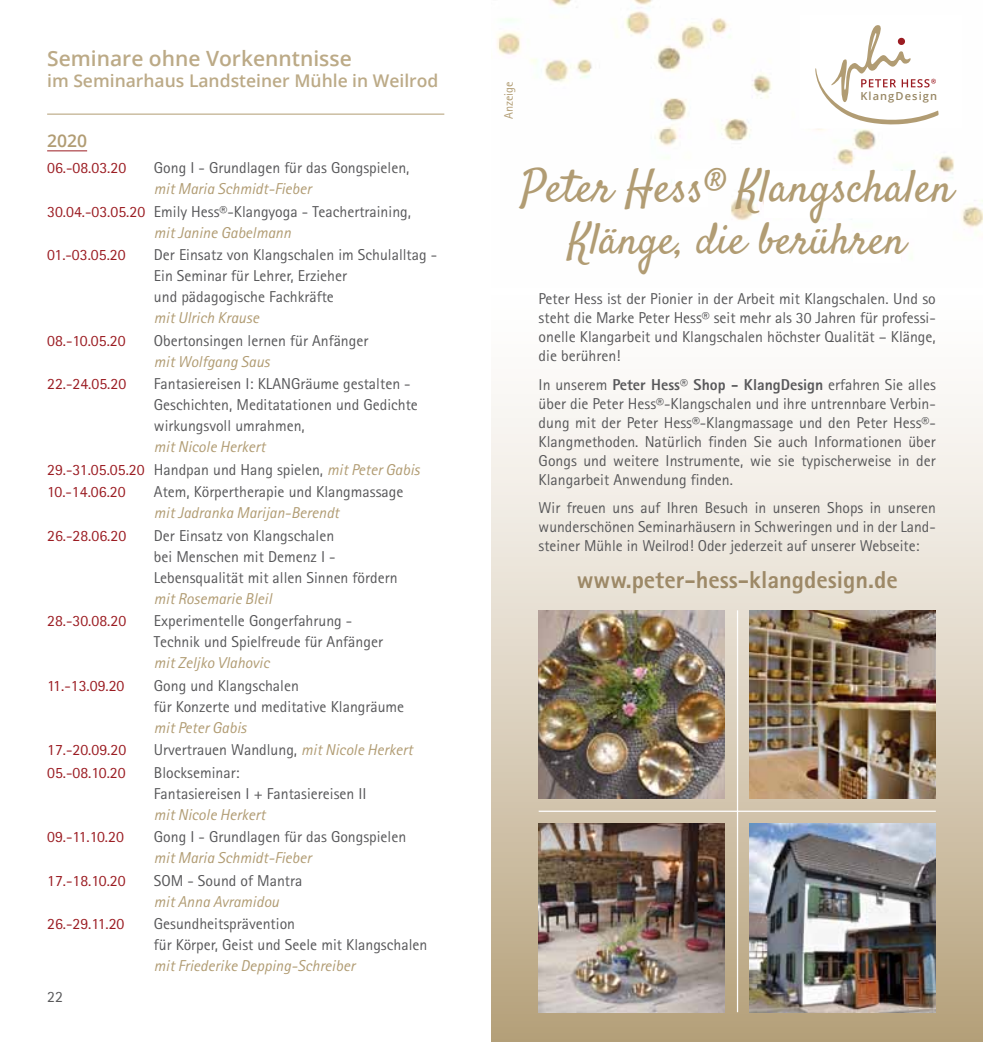
<style>
.page{position:relative;width:983px;height:1042px;background:#fff}
.page>*{position:absolute;margin:0;border:0;box-sizing:border-box;transform-origin:0 0}
.t1{font:45.5px "Satisfy";color:#b19c73}
.t2{font:43.75px "Satisfy";color:#b19c73}
.t3{font:800 24.5px "Rotis Sans Serif Std";color:#9d8967}
.t4{font:600 21px "Open Sans";color:#bcaa87}
.t5{font:600 17.5px "Open Sans";color:#bcaa87}
.t6{font:600 17.5px "Open Sans";color:#b19c73}
.t7{font:15.75px/21px "Rotis Sans Serif Std";color:#58585a}
.t8{font:italic 15.75px/22.6px "Rotis Sans Serif Std";color:#b19c73}
.t9{font:15.75px "Rotis Sans Serif Std";color:#9b1c22}
.t10{font:12.25px "Rotis Sans Serif Std";color:#b19c73}
.t11{font:600 11.03px "Open Sans";letter-spacing:.1em;color:#988764}
.s1{font-style:italic;color:#b19c73}
.s2{color:#9b1c22}
.s3{font-style:normal;color:#9b1c22}
.s4{font-style:normal;color:#58585a}
.s5{font-weight:800}
</style>
<div class="page">
<hr style="left:47px;top:114px;width:397px;height:1px;background:#b19c73">
<hr style="left:47px;top:150px;width:40px;height:1px;background:#9b1c22">
<div style="left:491px;top:273px;width:491px;height:769px;background:linear-gradient(to bottom,#fff,#b7a37e)"></div>
<img style="left:491px;top:0;width:491px;height:288px">
<div style="left:799px;top:14px;width:162px;height:115px;background:#fff"></div>
<svg style="left:815px;top:25px;width:123px;height:100px"></svg>
<div style="left:674px;top:169px;width:33px;height:37px;background:#fff"></div>
<div style="left:853px;top:232px;width:47px;height:31px;background:#fff"></div>
<div style="left:764px;top:172px;width:162px;height:46px;background:#fff"></div>
<img style="left:538px;top:610px;width:186px;height:189px">
<img style="left:538px;top:823px;width:186px;height:189px">
<img style="left:749px;top:610px;width:186px;height:189px">
<img style="left:749px;top:823px;width:186px;height:189px">
<hr style="left:736px;top:610px;width:2px;height:402px;background:#fff">
<hr style="left:538px;top:810px;width:397px;height:2px;background:#fff">
<h3 class="t4" style="left:47px;top:44px;width:306px">Seminare ohne Vorkenntnisse</h3>
<p class="t5" style="left:47px;top:68px;width:393px">im Seminarhaus Landsteiner Mühle in Weilrod</p>
<p class="t6" style="left:47px;top:129px;width:41px">2020</p>
<p class="t9" style="left:47px;top:159px;width:81px">06.-08.03.20</p>
<p class="t7" style="left:154px;top:157px;width:257px">Gong I - Grundlagen für das Gongspielen,</p>
<p class="t7" style="left:47px;top:178px;width:365px;line-height:22.6px;text-align:center"><span class="s1">mit Maria Schmidt-Fieber<br></span><span class="s2">30.04.-03.05.20</span> Emily Hess®-Klangyoga - Teachertraining,</p>
<p class="t8" style="left:154px;top:221px;width:139px">mit Janine Gabelmann</p>
<p class="t9" style="left:47px;top:246px;width:80px">01.-03.05.20</p>
<p class="t7" style="left:154px;top:244px;width:285px">Der Einsatz von Klangschalen im Schulalltag -<br>Ein Seminar für Lehrer, Erzieher<br>und pädagogische Fachkräfte</p>
<p class="t8" style="left:154px;top:307px;width:107px">mit Ulrich Krause</p>
<p class="t9" style="left:47px;top:331px;width:80px">08.-10.05.20</p>
<p class="t7" style="left:154px;top:330px;width:216px">Obertonsingen lernen für Anfänger</p>
<p class="t8" style="left:154px;top:350px;width:117px">mit Wolfgang Saus</p>
<p class="t9" style="left:47px;top:375px;width:81px">22.-24.05.20</p>
<p class="t7" style="left:154px;top:373px;width:265px">Fantasiereisen I: KLANGräume gestalten -<br>Geschichten, Meditatationen und Gedichte wirkungsvoll umrahmen,</p>
<p class="t8" style="left:47px;top:436px;width:374px;text-indent:107px">mit Nicole Herkert<br><span class="s3">29.-31.05.05.20</span> <span class="s4">Handpan und Hang spielen,</span> mit Peter Gabis<br><span class="s3">10.-14.06.20</span></p>
<p class="t7" style="left:154px;top:481px;width:251px">Atem, Körpertherapie und Klangmassage</p>
<p class="t8" style="left:154px;top:502px;width:187px">mit Jadranka Marijan-Berendt</p>
<p class="t9" style="left:47px;top:526px;width:81px">26.-28.06.20</p>
<p class="t7" style="left:154px;top:525px;width:245px">Der Einsatz von Klangschalen<br>bei Menschen mit Demenz I -<br>Lebensqualität mit allen Sinnen fördern</p>
<p class="t8" style="left:154px;top:587px;width:119px">mit Rosemarie Bleil</p>
<p class="t9" style="left:47px;top:612px;width:81px">28.-30.08.20</p>
<p class="t7" style="left:154px;top:610px;width:230px">Experimentelle Gongerfahrung -<br>Technik und Spielfreude für Anfänger</p>
<p class="t8" style="left:154px;top:652px;width:117px">mit Zeljko Vlahovic</p>
<p class="t9" style="left:47px;top:676px;width:79px">11.-13.09.20</p>
<p class="t7" style="left:154px;top:675px;width:252px">Gong und Klangschalen<br>für Konzerte und meditative Klangräume</p>
<p class="t8" style="left:154px;top:716px;width:94px">mit Peter Gabis</p>
<p class="t9" style="left:47px;top:741px;width:81px">17.-20.09.20</p>
<p class="t7" style="left:154px;top:739px;width:260px">Urvertrauen Wandlung, <span class="s1">mit Nicole Herkert</span></p>
<p class="t9" style="left:47px;top:763px;width:80px">05.-08.10.20</p>
<p class="t7" style="left:154px;top:762px;width:214px">Blockseminar:<br>Fantasiereisen I + Fantasiereisen II</p>
<p class="t8" style="left:154px;top:803px;width:113px">mit Nicole Herkert</p>
<p class="t9" style="left:47px;top:828px;width:78px">09.-11.10.20</p>
<p class="t7" style="left:154px;top:826px;width:254px">Gong I - Grundlagen für das Gongspielen</p>
<p class="t8" style="left:154px;top:847px;width:159px">mit Maria Schmidt-Fieber</p>
<p class="t9" style="left:47px;top:871px;width:80px">17.-18.10.20</p>
<p class="t7" style="left:154px;top:870px;width:150px">SOM - Sound of Mantra</p>
<p class="t8" style="left:154px;top:890px;width:127px">mit Anna Avramidou</p>
<p class="t9" style="left:47px;top:914px;width:79px">26.-29.11.20</p>
<p class="t7" style="left:154px;top:913px;width:275px">Gesundheitsprävention<br>für Körper, Geist und Seele mit Klangschalen</p>
<p class="t8" style="left:154px;top:955px;width:202px">mit Friederike Depping-Schreiber</p>
<p class="t7" style="left:47px;top:986px;width:17px">22</p>
<p class="t10" style="left:501px;top:119px;width:39px;rotate:-90deg">Anzeige</p>
<p class="t11" style="left:860px;top:88px;width:78px">KlangDesign</p>
<h1 class="t1" style="left:521px;top:158px;width:433px">Peter Hess® Klangschalen</h1>
<h2 class="t2" style="left:568px;top:212px;width:339px">Klänge, die berühren</h2>
<p class="t7" style="left:538px;top:289px;width:398px;line-height:18.9px;text-align:justify">Peter Hess ist der Pionier in der Arbeit mit Klangschalen. Und so steht die Marke Peter Hess® seit mehr als 30 Jahren für professi&shy;onelle Klangarbeit und Klangschalen höchster Qualität – Klänge, die berühren!</p>
<p class="t7" style="left:538px;top:375px;width:398px;line-height:18.9px;text-align:justify">In unserem <span class="s5">Peter Hess® Shop - KlangDesign</span> erfahren Sie alles über die Peter Hess®-Klangschalen und ihre untrennbare Verbin&shy;dung mit der Peter Hess®-Klangmassage und den Peter Hess®- Klangmethoden. Natürlich finden Sie auch Informationen über Gongs und weitere Instrumente, wie sie typischerweise in der Klangarbeit Anwendung finden.</p>
<p class="t7" style="left:538px;top:498px;width:398px;line-height:18.9px;text-align:justify">Wir freuen uns auf Ihren Besuch in unseren Shops in unseren wunderschönen Seminarhäusern in Schweringen und in der Land&shy;steiner Mühle in Weilrod! Oder jederzeit auf unserer Webseite:</p>
<h3 class="t3" style="left:576px;top:564px;width:322px">www.peter-hess-klangdesign.de</h3>
</div>
